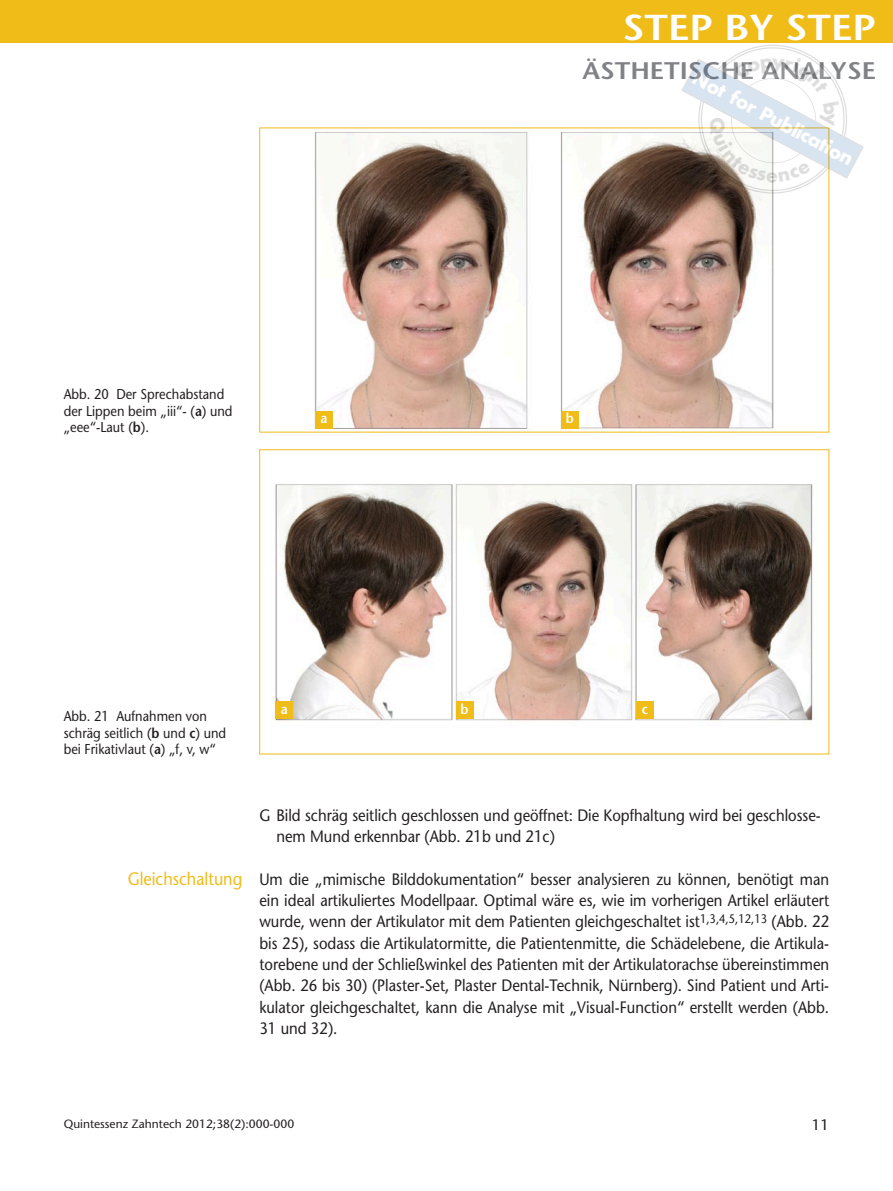
<style>
.page{position:relative;width:893px;height:1191px;background:#fff}
.page>*{position:absolute;margin:0;border:0;box-sizing:border-box;transform-origin:0 0}
.t1{font:600 36px "Stone Sans Std";color:#fff;scale:1.1 1}
.t2{font:600 24px "Stone Sans Std";letter-spacing:.065em;color:#808285;scale:1.1 1}
.t3{font:700 21px "Futura T";color:#fff}
.t4{font:500 18px "Stone Sans Std";color:#f0bc18;scale:.9 1}
.t5{font:500 16.5px/21.3px "Stone Sans Std";color:#231f20;scale:.9 1}
.t6{font:500 15px "Stone Sans Std";color:#231f20}
.t7{font:500 14.25px/16.5px "Stone Sans Std";color:#231f20;scale:.9 1}
.t8{font:600 14.25px "Stone Sans Std";color:#fff;scale:.9 1}
.t9{font:500 12px "Stone Sans Std";color:#231f20}
.s1{font-weight:600}
</style>
<div class="page">
<div style="left:0;top:0;width:893px;height:43px;background:#f0bc18"></div>
<img style="left:314px;top:132px;width:460px;height:297px">
<img style="left:275px;top:484px;width:538px;height:237px">
<div style="left:315px;top:411px;width:17px;height:17px;background:#f0bc18"></div>
<div style="left:561px;top:411px;width:17px;height:17px;background:#f0bc18"></div>
<div style="left:276px;top:702px;width:17px;height:17px;background:#f0bc18"></div>
<div style="left:456px;top:702px;width:17px;height:17px;background:#f0bc18"></div>
<div style="left:636px;top:702px;width:17px;height:17px;background:#f0bc18"></div>
<svg style="left:681px;top:45px;width:183px;height:149px"></svg>
<p class="t7" style="left:64px;top:386px;width:189px">Abb. 20 Der Sprechabstand der Lippen beim „iii“- (<span class="s1">A</span>) und „eee“-Laut (<span class="s1">B</span>).</p>
<h1 class="t1" style="left:623px;top:6px;width:232px">STEP BY STEP</h1>
<h2 class="t2" style="left:582px;top:56px;width:268px">ÄSTHETISCHE ANALYSE</h2>
<p class="t3" style="left:700px;top:65px;width:181px;rotate:28deg">Not for Publication</p>
<p class="t8" style="left:320px;top:409px;width:9px">A</p>
<p class="t8" style="left:566px;top:409px;width:10px">B</p>
<p class="t7" style="left:64px;top:708px;width:182px">Abb. 21 Aufnahmen von schräg seitlich (<span class="s1">B</span> und <span class="s1">C</span>) und bei Frikativlaut (<span class="s1">A</span>) „f, v, w“</p>
<p class="t8" style="left:281px;top:700px;width:9px">A</p>
<p class="t8" style="left:461px;top:700px;width:10px">B</p>
<p class="t8" style="left:642px;top:700px;width:8px">C</p>
<p class="t4" style="left:128px;top:868px;width:129px">Gleichschaltung</p>
<p class="t5" style="left:276px;top:804px;width:606px;text-indent:-17px">G Bild schräg seitlich geschlossen und geöffnet: Die Kopfhaltung wird bei geschlosse&shy;nem Mund erkennbar (Abb. 21b und 21c)</p>
<p class="t5" style="left:259px;top:868px;width:635px;text-align:justify">Um die „mimische Bilddokumentation“ besser analysieren zu können, benötigt man ein ideal artikuliertes Modellpaar. Optimal wäre es, wie im vorherigen Artikel erläutert wurde, wenn der Artikulator mit dem Patienten gleichgeschaltet ist<sup>1,3,4,5,12,13</sup> (Abb. 22 bis 25), sodass die Artikulatormitte, die Patientenmitte, die Schädelebene, die Artikula&shy;torebene und der Schließwinkel des Patienten mit der Artikulatorachse übereinstimmen (Abb. 26 bis 30) (Plaster-Set, Plaster Dental-Technik, Nürnberg). Sind Patient und Arti&shy;kulator gleichgeschaltet, kann die Analyse mit „Visual-Function“ erstellt werden (Abb.<br>31 und 32).</p>
<p class="t9" style="left:64px;top:1116px;width:232px">Quintessenz Zahntech 2012;38(2):000-000</p>
<p class="t6" style="left:812px;top:1115px;width:19px">11</p>
</div>
